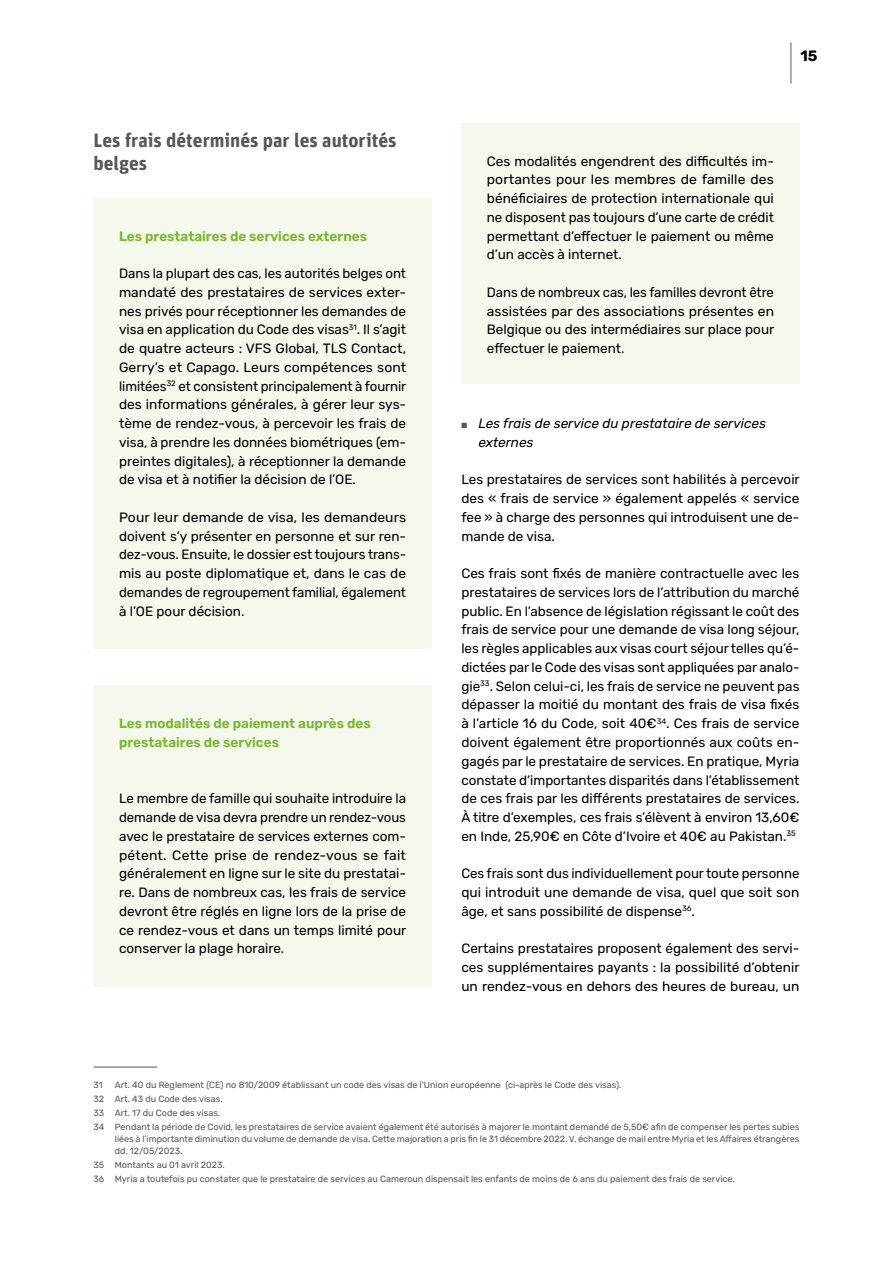
<style>
.page{position:relative;width:893px;height:1263px;background:#fff}
.page>*{position:absolute;margin:0;border:0;box-sizing:border-box;transform-origin:0 0}
.t1{font:300 37.5px "Rubik";color:#575756;scale:.4 1}
.t2{font:700 19.5px/22.5px "Unit Rounded OT";color:#575756}
.t3{font:700 15px "Rubik";color:#000}
.groene_kadertekst{font:13.5px/18.8px "Rubik";color:#000;text-align:justify}
.Body{font:13.5px/18.8px "Rubik";color:#000;text-align:justify}
.titel_groene_kaderte{font:600 13.5px/18.8px "Rubik";color:#76b82a}
.t4{font:italic 13.5px/18.8px "Rubik";color:#000}
.Voetnoot{font:9px/12px "Rubik";color:#575756;text-align:justify}
.s1{color:#575756}
</style>
<div class="page">
<div style="left:94px;top:198px;width:338px;height:76px;background:#f4f8ed"></div>
<div style="left:94px;top:236px;width:338px;height:282px;background:#f4f8ed"></div>
<div style="left:94px;top:480px;width:338px;height:169px;background:#f4f8ed"></div>
<div style="left:94px;top:686px;width:338px;height:94px;background:#f4f8ed"></div>
<div style="left:94px;top:761px;width:338px;height:225px;background:#f4f8ed"></div>
<hr style="left:94px;top:1067px;width:63px;height:1px;background:#575756">
<div style="left:461px;top:123px;width:338px;height:170px;background:#f4f8ed"></div>
<div style="left:461px;top:255px;width:338px;height:131px;background:#f4f8ed"></div>
<div style="left:461px;top:384px;width:338px;height:16px;background:#fff"></div>
<h3 class="t2" style="left:94px;top:129px;width:304px">Les frais déterminés par les autorités belges</h3>
<p class="titel_groene_kaderte" style="left:119px;top:227px;width:250px">Les prestataires de services externes</p>
<p class="groene_kadertekst" style="left:119px;top:264px;width:289px">Dans la plupart des cas, les autorités belges ont mandaté des prestataires de services exter&shy;nes privés pour réceptionner les demandes de visa en application du Code des visas<sup>31</sup>. Il s’agit de quatre acteurs : VFS Global, TLS Contact, Gerry’s et Capago. Leurs compétences sont limitées<sup>32</sup> et consistent principalement à fournir des informations générales, à gérer leur sys&shy;tème de rendez-vous, à percevoir les frais de visa, à prendre les données biométriques (em&shy;preintes digitales), à réceptionner la demande de visa et à notifier la décision de l’OE.</p>
<p class="groene_kadertekst" style="left:119px;top:508px;width:289px">Pour leur demande de visa, les demandeurs doivent s’y présenter en personne et sur ren&shy;dez-vous. Ensuite, le dossier est toujours trans&shy;mis au poste diplomatique et, dans le cas de demandes de regroupement familial, également à l’OE pour décision.</p>
<p class="titel_groene_kaderte" style="left:119px;top:714px;width:253px">Les modalités de paiement auprès des prestataires de services</p>
<p class="groene_kadertekst" style="left:119px;top:789px;width:289px">Le membre de famille qui souhaite introduire la demande de visa devra prendre un rendez-vous avec le prestataire de services externes com&shy;pétent. Cette prise de rendez-vous se fait généralement en ligne sur le site du prestatai&shy;re. Dans de nombreux cas, les frais de service devront être réglés en ligne lors de la prise de ce rendez-vous et dans un temps limité pour conserver la plage horaire.</p>
<h1 class="t1" style="left:789px;top:42px;width:10px">|</h1>
<p class="t3" style="left:800px;top:47px;width:19px">15</p>
<p class="groene_kadertekst" style="left:487px;top:152px;width:289px">Ces modalités engendrent des difficultés im&shy;portantes pour les membres de famille des bénéficiaires de protection internationale qui ne disposent pas toujours d’une carte de crédit permettant d’effectuer le paiement ou même d’un accès à internet.</p>
<p class="groene_kadertekst" style="left:487px;top:283px;width:289px">Dans de nombreux cas, les familles devront être assistées par des associations présentes en Belgique ou des intermédiaires sur place pour effectuer le paiement.</p>
<p class="t4" style="left:478px;top:415px;width:289px;text-indent:-17px"><span class="s1">■</span> Les frais de service du prestataire de services externes</p>
<p class="Body" style="left:461px;top:471px;width:340px">Les prestataires de services sont habilités à percevoir des « frais de service » également appelés « service fee » à charge des personnes qui introduisent une de&shy;mande de visa.</p>
<p class="Body" style="left:461px;top:564px;width:340px">Ces frais sont fixés de manière contractuelle avec les prestataires de services lors de l’attribution du marché public. En l’absence de législation régissant le coût des frais de service pour une demande de visa long séjour, les règles applicables aux visas court séjour telles qu’é&shy;dictées par le Code des visas sont appliquées par analo&shy;gie<sup>33</sup>. Selon celui-ci, les frais de service ne peuvent pas dépasser la moitié du montant des frais de visa fixés à l’article 16 du Code, soit 40€<sup>34</sup>. Ces frais de service doivent également être proportionnés aux coûts en&shy;gagés par le prestataire de services. En pratique, Myria constate d’importantes disparités dans l’établissement de ces frais par les différents prestataires de services.<br>À titre d’exemples, ces frais s’élèvent à environ 13,60€ en Inde, 25,90€ en Côte d’Ivoire et 40€ au Pakistan.<sup>35</sup></p>
<p class="Body" style="left:461px;top:864px;width:340px">Ces frais sont dus individuellement pour toute personne qui introduit une demande de visa, quel que soit son âge, et sans possibilité de dispense<sup>36</sup>.</p>
<p class="Body" style="left:461px;top:939px;width:340px">Certains prestataires proposent également des servi&shy;ces supplémentaires payants : la possibilité d’obtenir un rendez-vous en dehors des heures de bureau, un</p>
<p class="Voetnoot" style="left:94px;top:1079px;width:11px">31</p>
<p class="Voetnoot" style="left:115px;top:1079px;width:508px">Art. 40 du Règlement (CE) no 810/2009 établissant un code des visas de l’Union européenne (ci-après le Code des visas).</p>
<p class="Voetnoot" style="left:94px;top:1093px;width:131px">32 Art. 43 du Code des visas.</p>
<p class="Voetnoot" style="left:94px;top:1107px;width:128px">33 Art. 17 du Code des visas.</p>
<p class="Voetnoot" style="left:115px;top:1121px;width:686px;text-indent:-21px">34 Pendant la période de Covid, les prestataires de service avaient également été autorisés à majorer le montant demandé de 5,50€ afin de compenser les pertes subies liées à l’importante diminution du volume de demande de visa. Cette majoration a pris fin le 31 décembre 2022. V. échange de mail entre Myria et les Affaires étrangères dd. 12/05/2023.</p>
<p class="Voetnoot" style="left:94px;top:1159px;width:133px">35 Montants au 01 avril 2023.</p>
<p class="Voetnoot" style="left:94px;top:1173px;width:643px">36 Myria a toutefois pu constater que le prestataire de services au Cameroun dispensait les enfants de moins de 6 ans du paiement des frais de service.</p>
</div>
